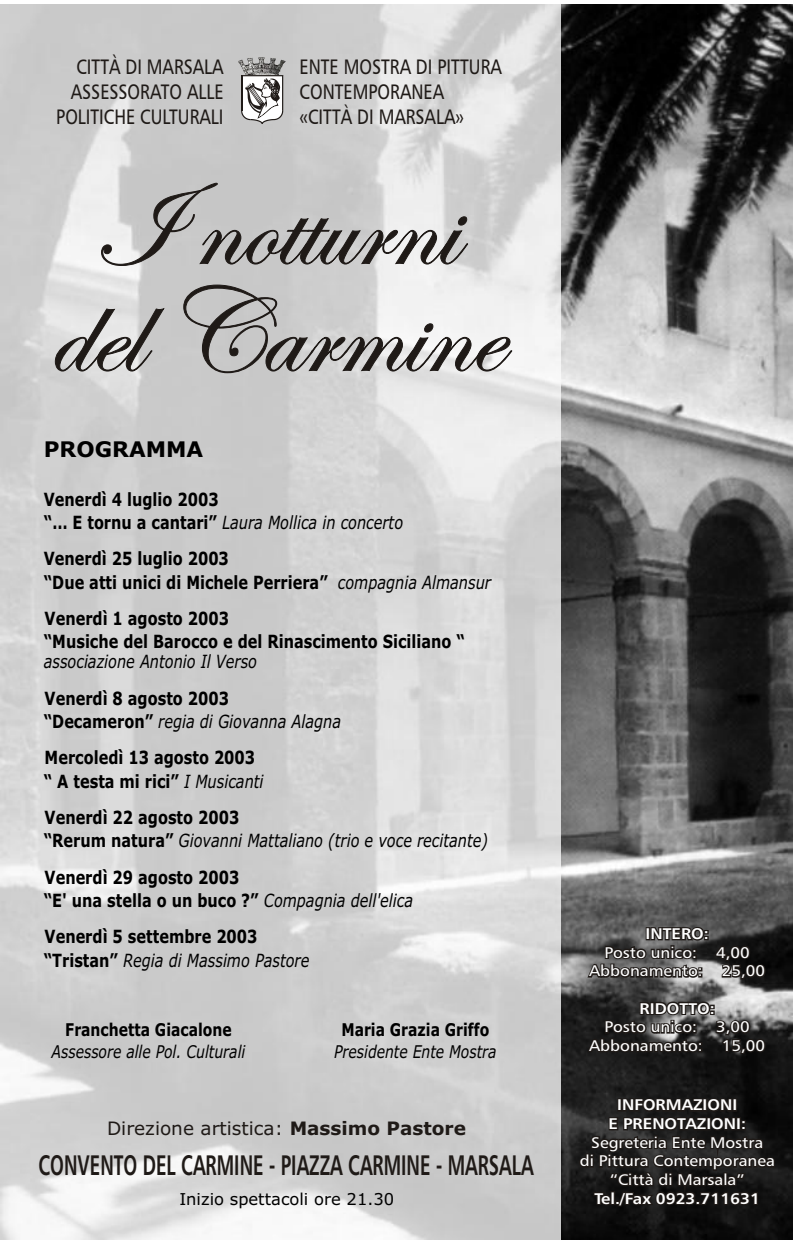
<style>
.page{position:relative;width:795px;height:1241px;background:#fff}
.page>*{position:absolute;margin:0;border:0;box-sizing:border-box;transform-origin:0 0}
.t1{font:122.06px/107px "Edwardian Script ITC";color:#1f1a17;text-align:center}
.t2{font:700 28.26px "Humnst 777 BT";color:#1f1a17;scale:.65 1}
.t3{font:700 21.53px "Verdana";color:#000}
.t4{font:20.91px/25.2px "Humnst 777 BT";color:#1f1a17;scale:.82 1}
.t5{font:18.46px "Verdana";color:#1f1a17}
.t6{font:700 18.2px/23.4px "Verdana";color:#000;scale:.8 1}
.t7{font:italic 18.2px/23.4px "Verdana";color:#000;scale:.8 1}
.t8{font:italic 17.59px "Verdana";color:#000;scale:.8 1}
.t9{font:700 17.59px "Verdana";color:#000;scale:.8 1}
.t10{font:16.36px "Verdana";color:#000}
.t11{font:15.4px/18.6px "Humnst 777 BT";color:#fff;text-align:center;scale:1.08 1}
.t12{font:700 15.4px/18.8px "Humnst 777 BT";color:#fff;text-align:center;scale:1.08 1}
.s1{font-weight:400;font-style:italic}
.s2{font-weight:700;font-style:normal}
.s3{font-weight:700}
</style>
<div class="page">
<img style="left:560px;top:5px;width:232px;height:1235px">
<img style="left:238px;top:58px;width:48px;height:18px">
<svg style="left:241px;top:73px;width:42px;height:51px"></svg>
<p class="t4" style="left:56px;top:56px;width:205px;text-align:right">CITTÀ DI MARSALA<br>ASSESSORATO ALLE<br>POLITICHE CULTURALI</p>
<p class="t4" style="left:299px;top:56px;width:248px">ENTE MOSTRA DI PITTURA<br>CONTEMPORANEA «CITTÀ DI MARSALA»</p>
<h1 class="t1" style="left:49px;top:177px;width:453px">I notturni del Carmine</h1>
<p class="t3" style="left:44px;top:441px;width:161px">PROGRAMMA</p>
<p class="t6" style="left:44px;top:489px;width:450px">Venerdì 4 luglio 2003<br>“… E tornu a cantari” <span class="s1">Laura Mollica in concerto</span></p>
<p class="t6" style="left:44px;top:548px;width:560px">Venerdì 25 luglio 2003<br>“Due atti unici di Michele Perriera” <span class="s1">compagnia Almansur</span></p>
<p class="t6" style="left:44px;top:608px;width:528px">Venerdì 1 agosto 2003<br>“Musiche del Barocco e del Rinascimento Siciliano “</p>
<p class="t7" style="left:44px;top:651px;width:268px">associazione Antonio Il Verso</p>
<p class="t6" style="left:44px;top:688px;width:373px">Venerdì 8 agosto 2003 “Decameron” <span class="s1">regia di Giovanna Alagna</span></p>
<p class="t6" style="left:44px;top:747px;width:276px">Mercoledì 13 agosto 2003 “ A testa mi rici” <span class="s1">I Musicanti</span></p>
<p class="t7" style="left:44px;top:807px;width:557px"><span class="s2">Venerdì 22 agosto 2003<br>“Rerum natura”</span> Giovanni Mattaliano (trio e voce recitante)</p>
<p class="t6" style="left:44px;top:867px;width:463px">Venerdì 29 agosto 2003<br>“E' una stella o un buco ?” <span class="s1">Compagnia dell'elica</span></p>
<p class="t6" style="left:44px;top:927px;width:333px">Venerdì 5 settembre 2003 “Tristan” <span class="s1">Regia di Massimo Pastore</span></p>
<p class="t9" style="left:65px;top:1023px;width:209px">Franchetta Giacalone</p>
<p class="t8" style="left:52px;top:1044px;width:244px">Assessore alle Pol. Culturali</p>
<p class="t9" style="left:341px;top:1023px;width:186px">Maria Grazia Griffo</p>
<p class="t8" style="left:334px;top:1044px;width:204px">Presidente Ente Mostra</p>
<p class="t5" style="left:107px;top:1121px;width:360px">Direzione artistica: <span class="s3">Massimo Pastore</span></p>
<h2 class="t2" style="left:38px;top:1153px;width:763px">CONVENTO DEL CARMINE - PIAZZA CARMINE - MARSALA</h2>
<p class="t10" style="left:179px;top:1192px;width:216px">Inizio spettacoli ore 21.30</p>
<p class="t12" style="left:645px;top:926px;width:60px">INTERO:</p>
<p class="t11" style="left:589px;top:944px;width:164px">Posto unico: 4,00<br>Abbonamento: 25,00</p>
<p class="t12" style="left:639px;top:1000px;width:71px">RIDOTTO:</p>
<p class="t11" style="left:589px;top:1019px;width:164px">Posto unico: 3,00<br>Abbonamento: 15,00</p>
<p class="t12" style="left:608px;top:1097px;width:129px">INFORMAZIONI<br>E PRENOTAZIONI:</p>
<p class="t11" style="left:579px;top:1134px;width:182px">Segreteria Ente Mostra<br>di Pittura Contemporanea “Città di Marsala”</p>
<p class="t12" style="left:594px;top:1190px;width:155px">Tel./Fax 0923.711631</p>
</div>
